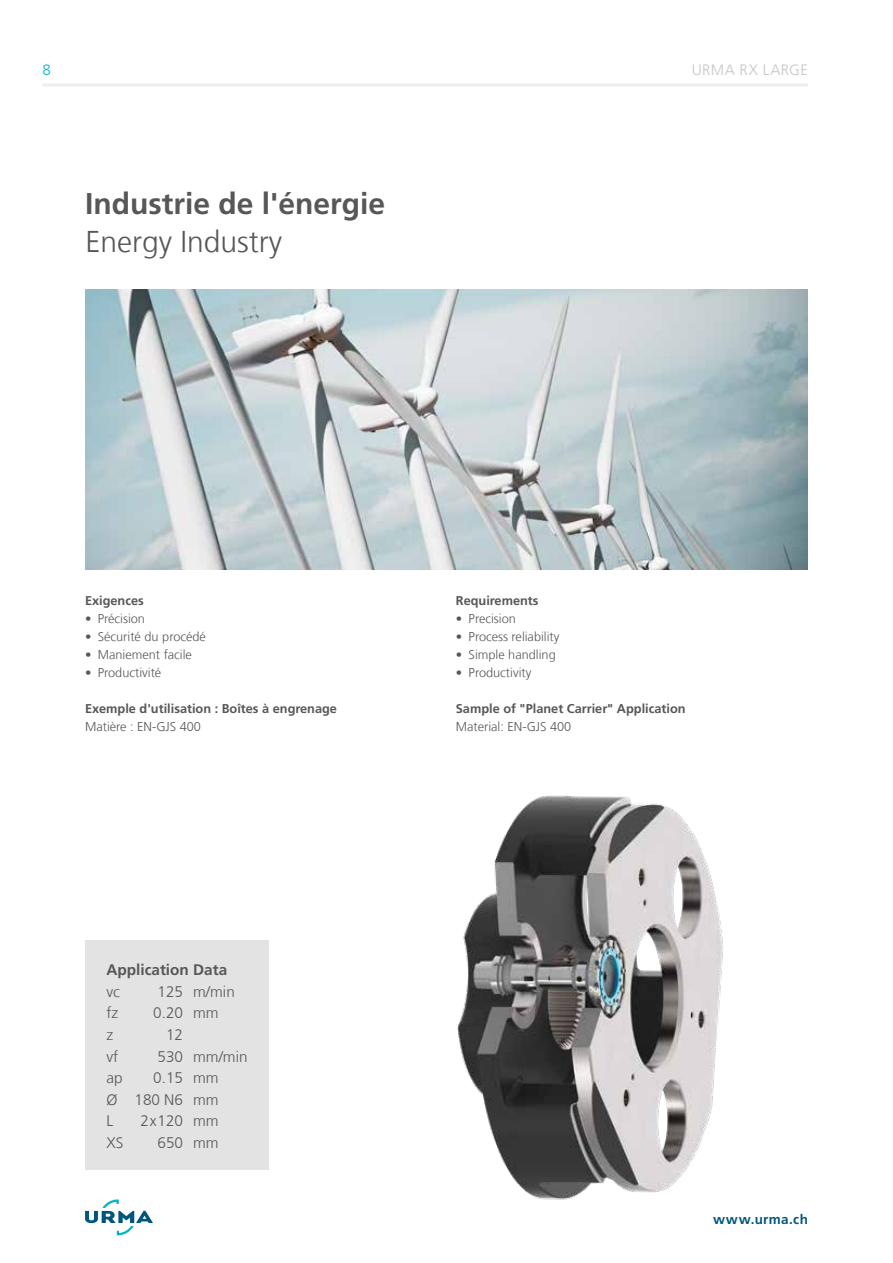
<style>
.page{position:relative;width:893px;height:1263px;background:#fff}
.page>*{position:absolute;margin:0;border:0;box-sizing:border-box;transform-origin:0 0}
.t1{font:700 30px "Frutiger LT Com";color:#575756}
.t2{font:300 30px "Frutiger LT Com";color:#575756}
.t3{font:300 15.3px/21.6px "Frutiger LT Com";color:#575756;text-align:justify}
.t4{font:700 15.3px "Frutiger LT Com";color:#575756}
.t5{font:300 15px "Frutiger LT Com";letter-spacing:.03em;color:#c6c6c6}
.t6{font:300 15px "Frutiger LT Com";color:#00b5ca}
.t7{font:700 13.5px "Frutiger LT Com";letter-spacing:.03em;color:#00577d}
.t8{font:300 12.75px "Frutiger LT Com";color:#575756}
.t9{font:700 12.75px "Frutiger LT Com";color:#575756}
</style>
<div class="page">
<svg style="left:85px;top:1199px;width:68px;height:36px"></svg>
<img style="left:85px;top:289px;width:723px;height:281px">
<div style="left:85px;top:940px;width:184px;height:229px;background:#e3e3e3"></div>
<img style="left:457px;top:795px;width:267px;height:405px">
<hr style="left:43px;top:83px;width:765px;height:3px;background:#ededed">
<p class="t6" style="left:43px;top:61px;width:10px">8</p>
<p class="t5" style="left:692px;top:61px;width:118px">URMA RX LARGE</p>
<h1 class="t1" style="left:85px;top:186px;width:302px">Industrie de l'énergie</h1>
<h1 class="t2" style="left:86px;top:224px;width:198px">Energy Industry</h1>
<p class="t9" style="left:85px;top:593px;width:60px">Exigences</p>
<p class="t8" style="left:85px;top:611px;width:61px">• Précision</p>
<p class="t8" style="left:85px;top:629px;width:122px">• Sécurité du procédé</p>
<p class="t8" style="left:85px;top:647px;width:108px">• Maniement facile</p>
<p class="t8" style="left:85px;top:665px;width:78px">• Productivité</p>
<p class="t9" style="left:85px;top:701px;width:254px">Exemple d'utilisation : Boîtes à engrenage</p>
<p class="t8" style="left:85px;top:719px;width:117px">Matière : EN-GJS 400</p>
<p class="t4" style="left:106px;top:961px;width:122px">Application Data</p>
<p class="t3" style="left:106px;top:981px;width:15px">vc</p>
<p class="t3" style="left:157px;top:981px;width:79px">125 m/min</p>
<p class="t3" style="left:106px;top:1002px;width:13px">fz</p>
<p class="t3" style="left:153px;top:1002px;width:67px">0.20 mm</p>
<p class="t3" style="left:106px;top:1024px;width:8px">z</p>
<p class="t3" style="left:166px;top:1024px;width:19px">12</p>
<p class="t3" style="left:106px;top:1046px;width:13px">vf</p>
<p class="t3" style="left:157px;top:1046px;width:92px">530 mm/min</p>
<p class="t3" style="left:106px;top:1067px;width:18px">ap</p>
<p class="t3" style="left:106px;top:1067px;width:114px;text-indent:47px">0.15 mm Ø 180 N6 mm L</p>
<p class="t3" style="left:140px;top:1110px;width:80px">2x120 mm</p>
<p class="t3" style="left:106px;top:1132px;width:18px">XS</p>
<p class="t3" style="left:157px;top:1132px;width:63px">650 mm</p>
<p class="t9" style="left:456px;top:593px;width:84px">Requirements</p>
<p class="t8" style="left:456px;top:611px;width:61px">• Precision</p>
<p class="t8" style="left:456px;top:629px;width:105px">• Process reliability</p>
<p class="t8" style="left:456px;top:647px;width:101px">• Simple handling</p>
<p class="t8" style="left:456px;top:665px;width:77px">• Productivity</p>
<p class="t9" style="left:456px;top:701px;width:231px">Sample of "Planet Carrier" Application</p>
<p class="t8" style="left:456px;top:719px;width:117px">Material: EN-GJS 400</p>
<p class="t7" style="left:713px;top:1211px;width:96px">www.urma.ch</p>
</div>
